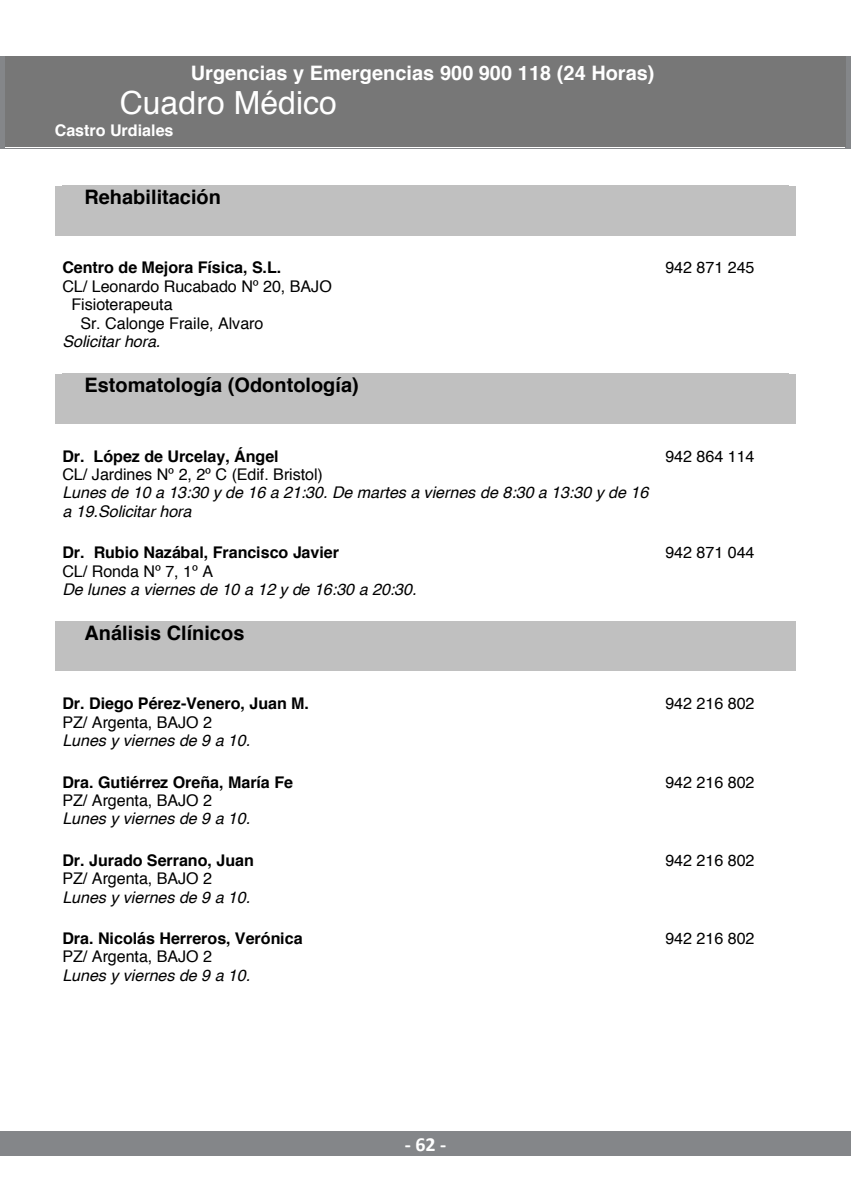
<style>
.page{position:relative;width:851px;height:1191px;background:#fff}
.page>*{position:absolute;margin:0;border:0;box-sizing:border-box;transform-origin:0 0}
.t1{font:32px "Helvetica";color:#fff}
.t2{font:700 20px "Helvetica";color:#000}
.t3{font:700 20px "Helvetica";color:#fff}
.t4{font:700 20px "Calibri";color:#fff}
.t5{font:16px "Helvetica";letter-spacing:-.005em;color:#000}
.t6{font:italic 16px/18.4px "Helvetica";letter-spacing:-.005em;color:#000}
.t7{font:700 16px "Helvetica";color:#000}
.t8{font:700 16px "Helvetica";letter-spacing:-.005em;color:#fff}
</style>
<div class="page">
<svg style="left:0;top:57px;width:850px;height:92px;fill:#848689"></svg>
<div style="left:0;top:1131px;width:850px;height:24px;background:#848689"></div>
<hr style="left:8px;top:57px;width:837px;height:4px;background:#777">
<div style="left:8px;top:61px;width:837px;height:23px;background:#777"></div>
<div style="left:8px;top:84px;width:837px;height:37px;background:#777"></div>
<div style="left:8px;top:121px;width:837px;height:18px;background:#777"></div>
<div style="left:8px;top:139px;width:837px;height:8px;background:#777"></div>
<div style="left:55px;top:186px;width:740px;height:49px;background:#c0c0c0"></div>
<div style="left:55px;top:373px;width:740px;height:50px;background:#c0c0c0"></div>
<div style="left:55px;top:621px;width:740px;height:50px;background:#c0c0c0"></div>
<p class="t3" style="left:191px;top:57px;width:465px">Urgencias y Emergencias 900 900 118 (24 Horas)</p>
<h1 class="t1" style="left:120px;top:78px;width:219px">Cuadro Médico</h1>
<p class="t8" style="left:55px;top:118px;width:120px">Castro Urdiales</p>
<p class="t2" style="left:84px;top:181px;width:138px">Rehabilitación</p>
<p class="t7" style="left:62px;top:255px;width:220px">Centro de Mejora Física, S.L.</p>
<p class="t5" style="left:62px;top:274px;width:271px">CL/ Leonardo Rucabado Nº 20, BAJO</p>
<p class="t5" style="left:71px;top:292px;width:103px">Fisioterapeuta</p>
<p class="t5" style="left:80px;top:311px;width:185px">Sr. Calonge Fraile, Alvaro</p>
<p class="t6" style="left:62px;top:333px;width:99px">Solicitar hora.</p>
<p class="t2" style="left:84px;top:369px;width:276px">Estomatología (Odontología)</p>
<p class="t5" style="left:665px;top:255px;width:91px">942 871 245</p>
<p class="t7" style="left:62px;top:443px;width:218px">Dr. López de Urcelay, Ángel</p>
<p class="t5" style="left:62px;top:462px;width:262px">CL/ Jardines Nº 2, 2º C (Edif. Bristol)</p>
<p class="t6" style="left:62px;top:484px;width:587px">Lunes de 10 a 13:30 y de 16 a 21:30. De martes a viernes de 8:30 a 13:30 y de 16 a 19.Solicitar hora</p>
<p class="t7" style="left:62px;top:540px;width:278px">Dr. Rubio Nazábal, Francisco Javier</p>
<p class="t5" style="left:62px;top:558px;width:152px">CL/ Ronda Nº 7, 1º A</p>
<p class="t6" style="left:62px;top:580px;width:355px">De lunes a viernes de 10 a 12 y de 16:30 a 20:30.</p>
<p class="t2" style="left:84px;top:617px;width:162px">Análisis Clínicos</p>
<p class="t5" style="left:665px;top:443px;width:91px">942 864 114</p>
<p class="t5" style="left:665px;top:540px;width:91px">942 871 044</p>
<p class="t7" style="left:62px;top:691px;width:248px">Dr. Diego Pérez-Venero, Juan M.</p>
<p class="t5" style="left:62px;top:710px;width:151px">PZ/ Argenta, BAJO 2</p>
<p class="t6" style="left:62px;top:731px;width:189px">Lunes y viernes de 9 a 10.</p>
<p class="t7" style="left:62px;top:769px;width:232px">Dra. Gutiérrez Oreña, María Fe</p>
<p class="t5" style="left:62px;top:788px;width:151px">PZ/ Argenta, BAJO 2</p>
<p class="t6" style="left:62px;top:810px;width:189px">Lunes y viernes de 9 a 10.</p>
<p class="t7" style="left:62px;top:847px;width:193px">Dr. Jurado Serrano, Juan</p>
<p class="t5" style="left:62px;top:866px;width:151px">PZ/ Argenta, BAJO 2</p>
<p class="t6" style="left:62px;top:888px;width:189px">Lunes y viernes de 9 a 10.</p>
<p class="t7" style="left:62px;top:925px;width:242px">Dra. Nicolás Herreros, Verónica</p>
<p class="t5" style="left:62px;top:944px;width:151px">PZ/ Argenta, BAJO 2</p>
<p class="t6" style="left:62px;top:966px;width:189px">Lunes y viernes de 9 a 10.</p>
<p class="t5" style="left:665px;top:691px;width:91px">942 216 802</p>
<p class="t5" style="left:665px;top:769px;width:91px">942 216 802</p>
<p class="t5" style="left:665px;top:848px;width:91px">942 216 802</p>
<p class="t5" style="left:665px;top:926px;width:91px">942 216 802</p>
<p class="t4" style="left:404px;top:1132px;width:43px">- 62 -</p>
</div>
